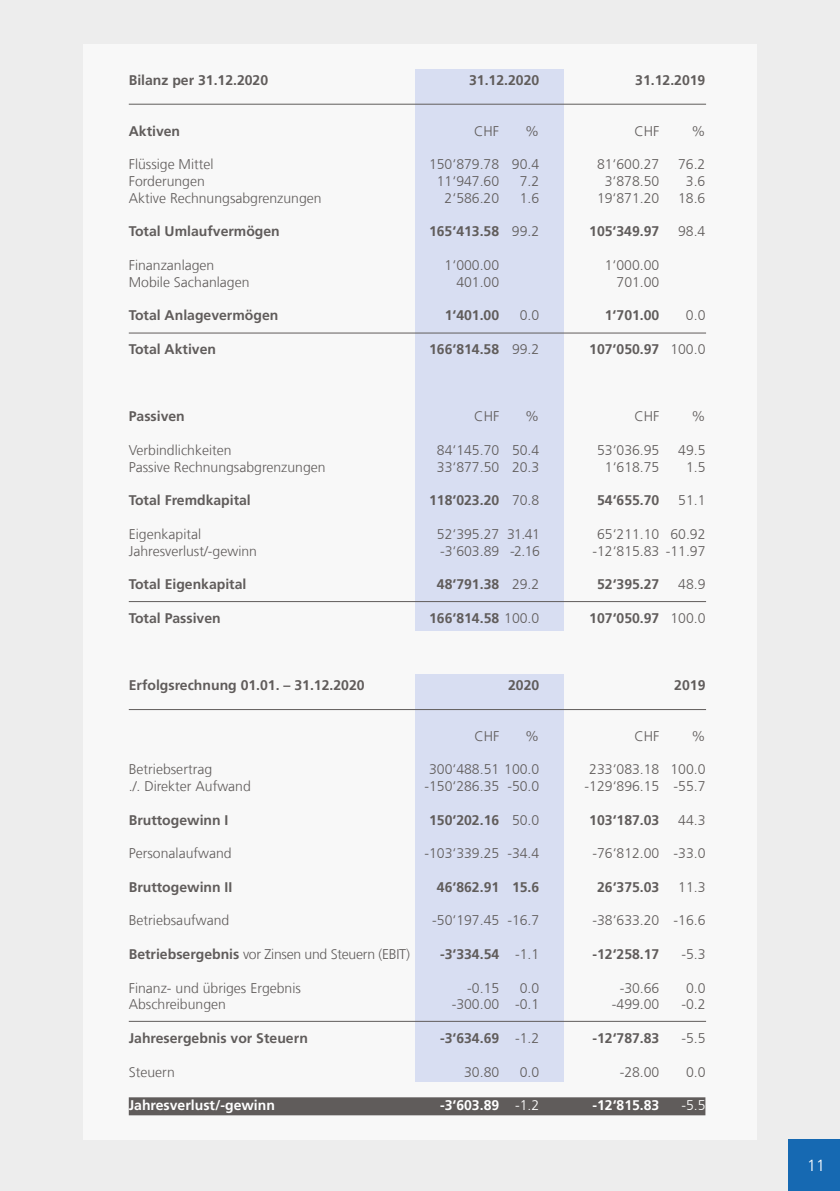
<style>
.page{position:relative;width:840px;height:1191px;background:#fff}
.page>*{position:absolute;margin:0;border:0;box-sizing:border-box;transform-origin:0 0}
.t1{font:300 16px "Frutiger LT Com";color:#fff}
.t2{font:300 14px "Frutiger LT Com";color:#605c5b}
.t3{font:700 14px "Frutiger LT Com";color:#605c5b}
.t4{font:700 14px "Frutiger LT Com";color:#fff}
.t5{font:300 14px "Frutiger LT Com";letter-spacing:-.02em;color:#605c5b}
.t6{font:300 14px "Frutiger LT Com";color:#fff}
.s1{font-weight:300}
.s2{font-weight:700}
</style>
<div class="page">
<div style="left:0;top:0;width:839px;height:1191px;background:#ededed"></div>
<div style="left:83px;top:45px;width:673px;height:1095px;background:#f8f8f8"></div>
<div style="left:415px;top:69px;width:148px;height:561px;background:#d8def2"></div>
<hr style="left:129px;top:104px;width:576px;height:1px;background:#605c5b">
<div style="left:415px;top:674px;width:148px;height:407px;background:#d8def2"></div>
<hr style="left:129px;top:709px;width:576px;height:1px;background:#605c5b">
<hr style="left:129px;top:1020px;width:576px;height:1px;background:#605c5b">
<hr style="left:129px;top:601px;width:576px;height:1px;background:#605c5b">
<hr style="left:129px;top:332px;width:576px;height:1px;background:#605c5b">
<div style="left:129px;top:1097px;width:576px;height:18px;background:#605c5b"></div>
<div style="left:788px;top:1140px;width:51px;height:51px;background:#1669b2"></div>
<p class="t3" style="left:129px;top:72px;width:141px">Bilanz per 31.12.2020</p>
<p class="t3" style="left:469px;top:72px;width:72px">31.12.2020</p>
<p class="t3" style="left:635px;top:72px;width:72px">31.12.2019</p>
<p class="t3" style="left:129px;top:122px;width:53px">Aktiven</p>
<p class="t2" style="left:474px;top:123px;width:26px">CHF</p>
<p class="t2" style="left:525px;top:123px;width:15px">%</p>
<p class="t2" style="left:634px;top:123px;width:26px">CHF</p>
<p class="t2" style="left:691px;top:123px;width:15px">%</p>
<p class="t2" style="left:129px;top:156px;width:86px">Flüssige Mittel</p>
<p class="t2" style="left:429px;top:156px;width:112px">150‘879.78 90.4</p>
<p class="t2" style="left:596px;top:156px;width:64px">81‘600.27</p>
<p class="t2" style="left:677px;top:156px;width:29px">76.2</p>
<p class="t2" style="left:129px;top:173px;width:77px">Forderungen</p>
<p class="t2" style="left:436px;top:173px;width:64px">11‘947.60</p>
<p class="t2" style="left:519px;top:173px;width:21px">7.2</p>
<p class="t2" style="left:604px;top:173px;width:56px">3‘878.50</p>
<p class="t2" style="left:685px;top:173px;width:21px">3.6</p>
<p class="t2" style="left:129px;top:190px;width:194px">Aktive Rechnungsabgrenzungen</p>
<p class="t2" style="left:444px;top:190px;width:56px">2‘586.20</p>
<p class="t2" style="left:519px;top:190px;width:21px">1.6</p>
<p class="t2" style="left:596px;top:190px;width:64px">19‘871.20</p>
<p class="t2" style="left:677px;top:190px;width:29px">18.6</p>
<p class="t3" style="left:129px;top:223px;width:152px">Total Umlaufvermögen</p>
<p class="t3" style="left:429px;top:223px;width:112px">165‘413.58 <span class="s1">99.2</span></p>
<p class="t3" style="left:589px;top:223px;width:72px">105‘349.97</p>
<p class="t2" style="left:677px;top:223px;width:29px">98.4</p>
<p class="t2" style="left:129px;top:257px;width:87px">Finanzanlagen</p>
<p class="t2" style="left:444px;top:257px;width:56px">1‘000.00</p>
<p class="t2" style="left:604px;top:257px;width:56px">1‘000.00</p>
<p class="t2" style="left:129px;top:274px;width:122px">Mobile Sachanlagen</p>
<p class="t2" style="left:456px;top:274px;width:44px">401.00</p>
<p class="t2" style="left:616px;top:274px;width:44px">701.00</p>
<p class="t3" style="left:129px;top:307px;width:151px">Total Anlagevermögen</p>
<p class="t3" style="left:444px;top:307px;width:56px">1‘401.00</p>
<p class="t2" style="left:519px;top:307px;width:21px">0.0</p>
<p class="t3" style="left:604px;top:307px;width:56px">1‘701.00</p>
<p class="t2" style="left:685px;top:307px;width:21px">0.0</p>
<p class="t3" style="left:129px;top:341px;width:89px">Total Aktiven</p>
<p class="t3" style="left:429px;top:341px;width:112px">166‘814.58 <span class="s1">99.2</span></p>
<p class="t3" style="left:589px;top:341px;width:118px">107‘050.97 <span class="s1">100.0</span></p>
<p class="t3" style="left:129px;top:408px;width:58px">Passiven</p>
<p class="t2" style="left:474px;top:408px;width:26px">CHF</p>
<p class="t2" style="left:525px;top:408px;width:15px">%</p>
<p class="t2" style="left:634px;top:408px;width:26px">CHF</p>
<p class="t2" style="left:691px;top:408px;width:15px">%</p>
<p class="t2" style="left:129px;top:442px;width:104px">Verbindlichkeiten</p>
<p class="t2" style="left:436px;top:442px;width:104px">84‘145.70 50.4</p>
<p class="t2" style="left:596px;top:442px;width:64px">53‘036.95</p>
<p class="t2" style="left:677px;top:442px;width:29px">49.5</p>
<p class="t2" style="left:129px;top:459px;width:198px">Passive Rechnungsabgrenzungen</p>
<p class="t2" style="left:436px;top:459px;width:104px">33‘877.50 20.3</p>
<p class="t2" style="left:604px;top:459px;width:56px">1‘618.75</p>
<p class="t2" style="left:685px;top:459px;width:21px">1.5</p>
<p class="t3" style="left:129px;top:492px;width:123px">Total Fremdkapital</p>
<p class="t3" style="left:429px;top:492px;width:112px">118‘023.20 <span class="s1">70.8</span></p>
<p class="t3" style="left:596px;top:492px;width:64px">54‘655.70</p>
<p class="t2" style="left:677px;top:492px;width:29px">51.1</p>
<p class="t2" style="left:129px;top:526px;width:74px">Eigenkapital</p>
<p class="t2" style="left:436px;top:526px;width:104px">52‘395.27 31.41</p>
<p class="t2" style="left:596px;top:526px;width:110px">65‘211.10 60.92</p>
<p class="t2" style="left:129px;top:543px;width:130px">Jahresverlust/-gewinn</p>
<p class="t2" style="left:440px;top:543px;width:101px">-3‘603.89 -2.16</p>
<p class="t2" style="left:592px;top:543px;width:114px">-12‘815.83 -11.97</p>
<p class="t3" style="left:129px;top:576px;width:119px">Total Eigenkapital</p>
<p class="t3" style="left:436px;top:576px;width:104px">48‘791.38 <span class="s1">29.2</span></p>
<p class="t3" style="left:596px;top:576px;width:64px">52‘395.27</p>
<p class="t2" style="left:677px;top:576px;width:29px">48.9</p>
<p class="t3" style="left:129px;top:610px;width:93px">Total Passiven</p>
<p class="t3" style="left:429px;top:610px;width:112px">166‘814.58 <span class="s1">100.0</span></p>
<p class="t3" style="left:589px;top:610px;width:118px">107‘050.97 <span class="s1">100.0</span></p>
<p class="t3" style="left:129px;top:677px;width:237px">Erfolgsrechnung 01.01. – 31.12.2020</p>
<p class="t3" style="left:508px;top:677px;width:33px">2020</p>
<p class="t3" style="left:674px;top:677px;width:33px">2019</p>
<p class="t2" style="left:474px;top:727px;width:26px">CHF</p>
<p class="t2" style="left:525px;top:727px;width:15px">%</p>
<p class="t2" style="left:634px;top:727px;width:26px">CHF</p>
<p class="t2" style="left:691px;top:727px;width:15px">%</p>
<p class="t2" style="left:129px;top:761px;width:85px">Betriebsertrag</p>
<p class="t2" style="left:429px;top:761px;width:112px">300‘488.51 100.0</p>
<p class="t2" style="left:589px;top:761px;width:118px">233‘083.18 100.0</p>
<p class="t2" style="left:129px;top:778px;width:123px">./. Direkter Aufwand</p>
<p class="t2" style="left:424px;top:778px;width:116px">-150‘286.35 -50.0</p>
<p class="t2" style="left:584px;top:778px;width:122px">-129‘896.15 -55.7</p>
<p class="t3" style="left:129px;top:811px;width:101px">Bruttogewinn I</p>
<p class="t3" style="left:429px;top:811px;width:112px">150‘202.16 <span class="s1">50.0</span></p>
<p class="t3" style="left:589px;top:811px;width:72px">103‘187.03</p>
<p class="t2" style="left:677px;top:811px;width:29px">44.3</p>
<p class="t2" style="left:129px;top:845px;width:104px">Personalaufwand</p>
<p class="t2" style="left:424px;top:845px;width:116px">-103‘339.25 -34.4</p>
<p class="t2" style="left:592px;top:845px;width:114px">-76‘812.00 -33.0</p>
<p class="t3" style="left:129px;top:878px;width:105px">Bruttogewinn II</p>
<p class="t3" style="left:436px;top:878px;width:104px">46‘862.91 15.6</p>
<p class="t3" style="left:596px;top:878px;width:64px">26‘375.03</p>
<p class="t2" style="left:677px;top:879px;width:29px">11.3</p>
<p class="t2" style="left:129px;top:912px;width:102px">Betriebsaufwand</p>
<p class="t2" style="left:432px;top:912px;width:108px">-50‘197.45 -16.7</p>
<p class="t2" style="left:592px;top:912px;width:114px">-38‘633.20 -16.6</p>
<p class="t5" style="left:129px;top:946px;width:282px"><span class="s2">Betriebsergebnis</span> vor Zinsen und Steuern (EBIT)</p>
<p class="t3" style="left:440px;top:946px;width:101px">-3‘334.54 <span class="s1">-1.1</span></p>
<p class="t3" style="left:592px;top:946px;width:68px">-12‘258.17</p>
<p class="t2" style="left:681px;top:946px;width:26px">-5.3</p>
<p class="t2" style="left:129px;top:979px;width:173px">Finanz- und übriges Ergebnis</p>
<p class="t2" style="left:467px;top:979px;width:33px">-0.15</p>
<p class="t2" style="left:519px;top:979px;width:21px">0.0</p>
<p class="t2" style="left:619px;top:979px;width:41px">-30.66</p>
<p class="t2" style="left:685px;top:979px;width:21px">0.0</p>
<p class="t2" style="left:129px;top:996px;width:99px">Abschreibungen</p>
<p class="t2" style="left:451px;top:996px;width:89px">-300.00 -0.1</p>
<p class="t2" style="left:611px;top:996px;width:49px">-499.00</p>
<p class="t2" style="left:681px;top:996px;width:26px">-0.2</p>
<p class="t3" style="left:129px;top:1030px;width:180px">Jahresergebnis vor Steuern</p>
<p class="t3" style="left:440px;top:1030px;width:101px">-3‘634.69 <span class="s1">-1.2</span></p>
<p class="t3" style="left:592px;top:1030px;width:68px">-12‘787.83</p>
<p class="t2" style="left:681px;top:1030px;width:26px">-5.5</p>
<p class="t2" style="left:129px;top:1063px;width:48px">Steuern</p>
<p class="t2" style="left:464px;top:1063px;width:37px">30.80</p>
<p class="t2" style="left:519px;top:1063px;width:21px">0.0</p>
<p class="t2" style="left:619px;top:1063px;width:41px">-28.00</p>
<p class="t2" style="left:685px;top:1063px;width:21px">0.0</p>
<p class="t4" style="left:129px;top:1097px;width:147px">Jahresverlust/-gewinn</p>
<p class="t4" style="left:440px;top:1097px;width:101px">-3‘603.89 <span class="s1">-1.2</span></p>
<p class="t4" style="left:592px;top:1097px;width:68px">-12‘815.83</p>
<p class="t6" style="left:681px;top:1097px;width:26px">-5.5</p>
<p class="t1" style="left:806px;top:1156px;width:19px">11</p>
</div>
